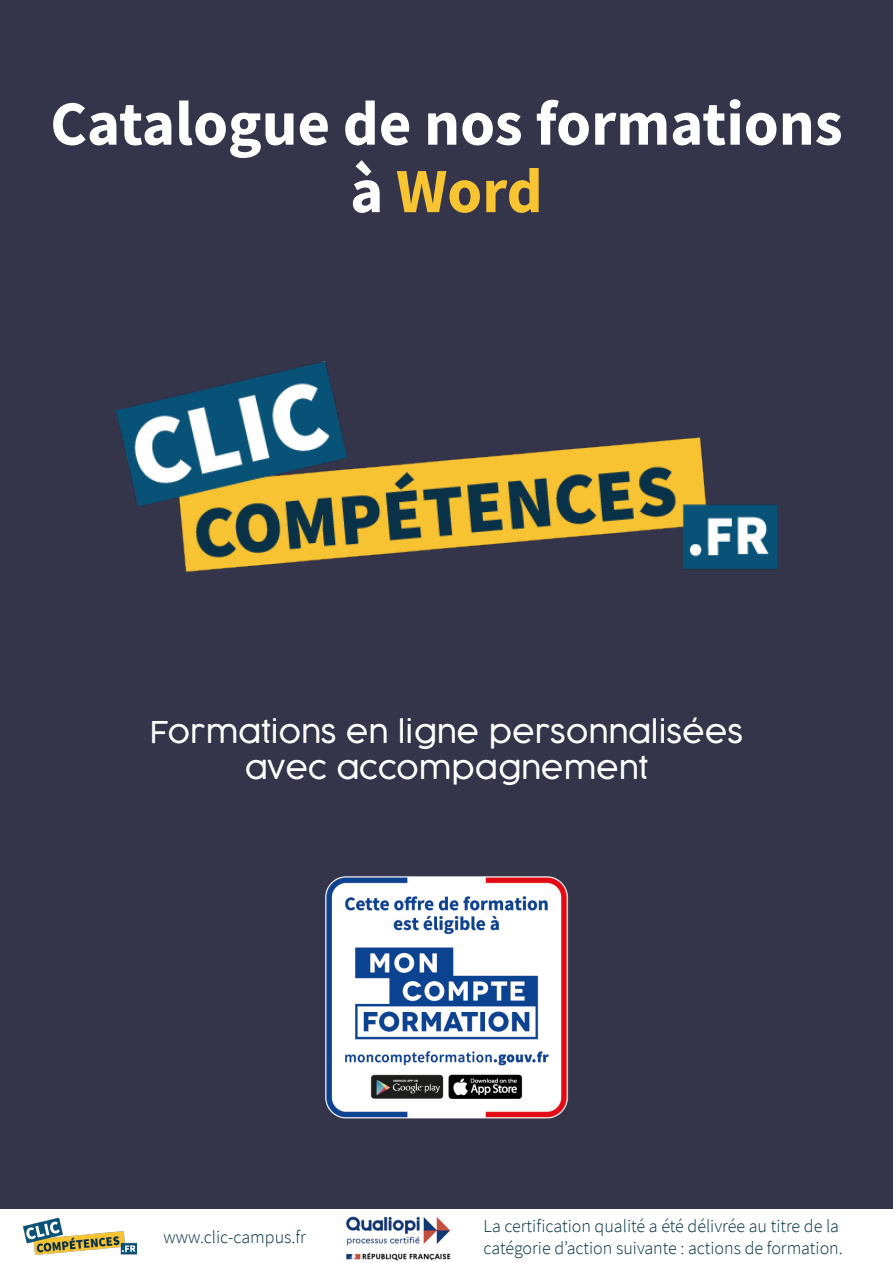
<style>
.page{position:relative;width:893px;height:1263px;background:#34344a}
.page>*{position:absolute;margin:0;border:0;box-sizing:border-box;transform-origin:0 0}
.t1{font:700 63px/67.5px "Source Sans Pro";color:#fff;text-align:center}
.t2{font:300 30px/36px "Cocogoose";color:#fff;text-align:center}
.t3{font:300 18px/21.6px "Source Sans Pro";color:#023047}
.s1{color:#f9c432}
</style>
<div class="page">
<img style="left:116px;top:361px;width:660px;height:211px">
<img style="left:325px;top:876px;width:244px;height:243px">
<div style="left:0;top:1209px;width:893px;height:54px;background:#fff"></div>
<img style="left:346px;top:1216px;width:105px;height:45px">
<img style="left:23px;top:1217px;width:114px;height:38px">
<h1 class="t1" style="left:50px;top:89px;width:794px">Catalogue de nos formations à <span class="s1">Word</span></h1>
<h2 class="t2" style="left:150px;top:714px;width:595px">Formations en ligne personnalisées avec accompagnement</h2>
<p class="t3" style="left:163px;top:1226px;width:144px">www.clic-campus.fr</p>
<p class="t3" style="left:484px;top:1215px;width:361px">La certification qualité a été délivrée au titre de la catégorie d’action suivante : actions de formation.</p>
</div>
